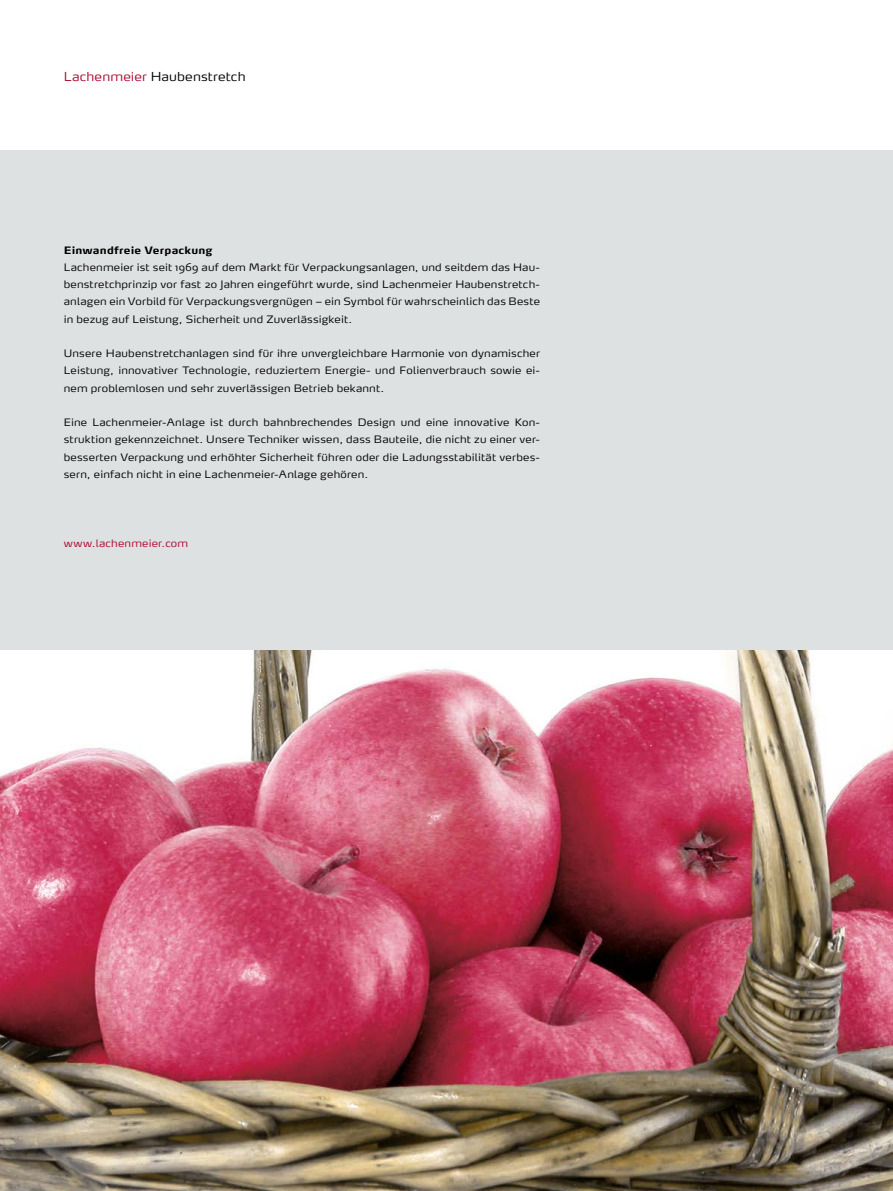
<style>
.page{position:relative;width:893px;height:1191px;background:#fff}
.page>*{position:absolute;margin:0;border:0;box-sizing:border-box;transform-origin:0 0}
.t1{font:300 12.15px "Max Pro";letter-spacing:.01em;color:#000;scale:1.11 1}
.t2{font:300 10.2px/17.2px "Max Pro";letter-spacing:.015em;color:#000;text-align:justify;scale:1.11 1}
.t3{font:700 10.2px "Max Pro";letter-spacing:.015em;color:#000;scale:1.11 1}
.t4{font:300 10.2px "Max Pro";letter-spacing:.02em;color:#aa0a2f;scale:1.11 1}
.s1{color:#aa0a2f}
</style>
<div class="page">
<div style="left:0;top:150px;width:893px;height:1041px;background:#dde1e1"></div>
<img style="left:0;top:650px;width:893px;height:541px">
<p class="t1" style="left:64px;top:69px;width:165px"><span class="s1">Lachenmeier</span> Haubenstretch</p>
<p class="t3" style="left:64px;top:243px;width:136px">Einwandfreie Verpackung</p>
<p class="t2" style="left:64px;top:258px;width:431px">Lachenmeier ist seit 1969 auf dem Markt für Verpackungsanlagen, und seitdem das Hau&shy;benstretchprinzip vor fast 20 Jahren eingeführt wurde, sind Lachenmeier Haubenstretch&shy;anlagen ein Vorbild für Verpackungsvergnügen – ein Symbol für wahrscheinlich das Beste in bezug auf Leistung, Sicherheit und Zuverlässigkeit.</p>
<p class="t2" style="left:64px;top:345px;width:431px">Unsere Haubenstretchanlagen sind für ihre unvergleichbare Harmonie von dynamischer Leistung, innovativer Technologie, reduziertem Energie- und Folienverbrauch sowie ei&shy;nem problemlosen und sehr zuverlässigen Betrieb bekannt.</p>
<p class="t2" style="left:64px;top:414px;width:431px">Eine Lachenmeier-Anlage ist durch bahnbrechendes Design und eine innovative Kon&shy;struktion gekennzeichnet. Unsere Techniker wissen, dass Bauteile, die nicht zu einer ver&shy;besserten Verpackung und erhöhter Sicherheit führen oder die Ladungsstabilität verbes&shy;sern, einfach nicht in eine Lachenmeier-Anlage gehören.</p>
<p class="t4" style="left:64px;top:536px;width:114px">www.lachenmeier.com</p>
</div>
